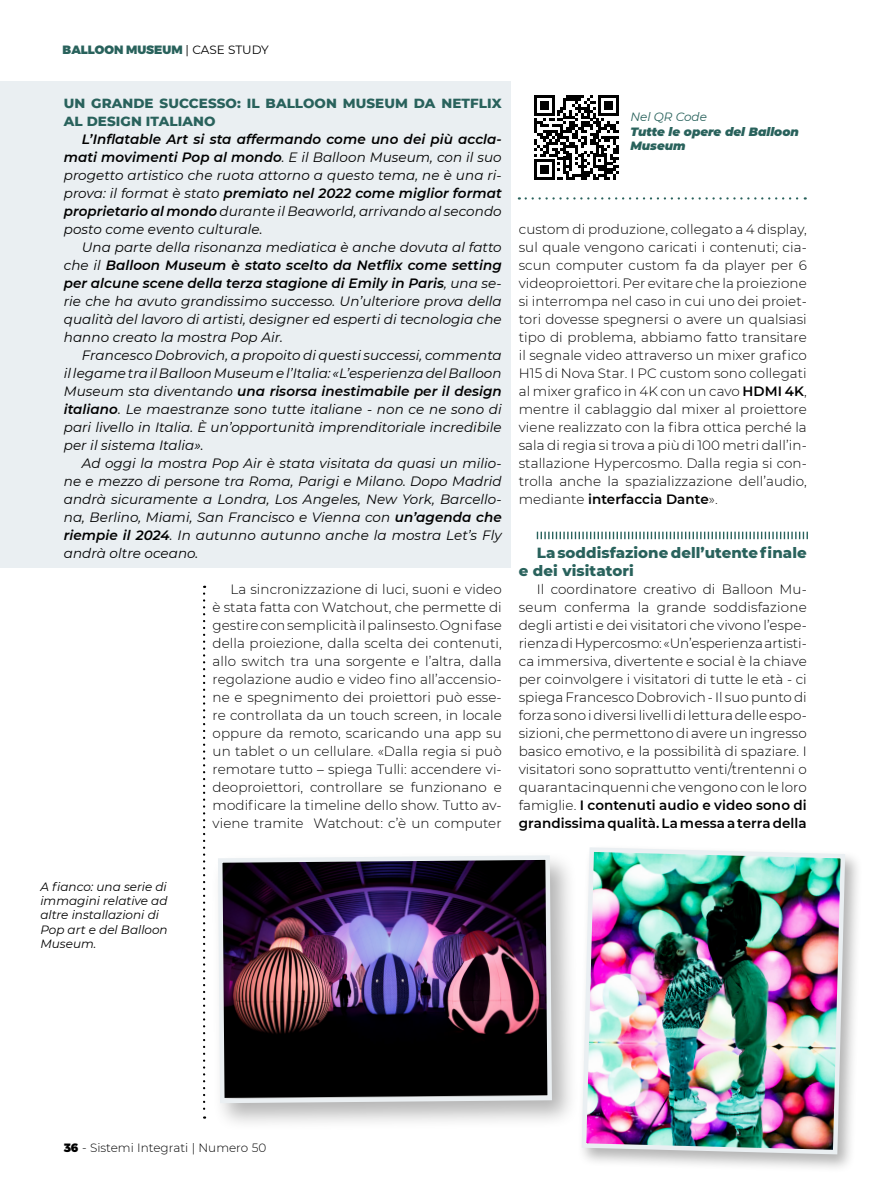
<style>
.page{position:relative;width:893px;height:1191px;background:#fff}
.page>*{position:absolute;margin:0;border:0;box-sizing:border-box;transform-origin:0 0}
.Testo{font:800 15px/18px "Montserrat";letter-spacing:.005em;color:#29625c}
.Testo-2{font:300 13.5px/18px "Montserrat";letter-spacing:.005em;color:#000;text-align:justify}
.Box_Testo{font:italic 13.5px/18px "Montserrat";letter-spacing:.005em;color:#000;text-align:justify}
.Box_Capitoletto{font:800 13.5px/18px "Montserrat";letter-spacing:.005em;color:#29625c}
.Caption_Testo_NERO{font:italic 12px/14.4px "Montserrat";color:#000}
.t1{font:300 12px "Montserrat";color:#000}
.Caption_Testo_NERO-2{font:italic 900 12px/14.4px "Montserrat";color:#29625c}
.Layout_Titolo_SX{font:900 12px "Montserrat";color:#29625c}
.Caption_Testo_NERO-3{font:italic 12px "Montserrat";color:#29625c}
.s1{font-weight:400;color:#000}
.s2{font-weight:600}
.s3{font-weight:900}
</style>
<div class="page">
<svg style="left:203px;top:585px;width:2px;height:533px"></svg>
<svg style="left:537px;top:531px;width:271px;height:8px"></svg>
<div style="left:577px;top:844px;width:286px;height:330px;background:#000;opacity:.3"></div>
<img style="left:579px;top:845px;width:268px;height:311px">
<div style="left:211px;top:850px;width:368px;height:282px;background:#000;opacity:.3"></div>
<img style="left:216px;top:853px;width:338px;height:252px">
<div style="left:0;top:81px;width:510px;height:486px;background:#eaeff2"></div>
<svg style="left:534px;top:95px;width:85px;height:85px"></svg>
<svg style="left:526px;top:197px;width:280px;height:3px"></svg>
<p class="Layout_Titolo_SX" style="left:63px;top:40px;width:208px">BALLOON MUSEUM <span class="s1">| CASE STUDY</span></p>
<p class="Box_Capitoletto" style="left:64px;top:93px;width:439px">UN GRANDE SUCCESSO: IL BALLOON MUSEUM DA NETFLIX<br>AL DESIGN ITALIANO</p>
<p class="Box_Testo" style="left:64px;top:130px;width:439px;text-indent:18px"><span class="s2">L’Inflatable Art si sta affermando come uno dei più accla&shy;mati movimenti Pop al mondo</span>. E il Balloon Museum, con il suo progetto artistico che ruota attorno a questo tema, ne è una ri&shy;prova: il format è stato <span class="s2">premiato nel 2022 come miglior format proprietario al mondo</span> durante il Beaworld, arrivando al secondo posto come evento culturale.</p>
<p class="Box_Testo" style="left:64px;top:238px;width:439px;text-indent:18px">Una parte della risonanza mediatica è anche dovuta al fatto che il <span class="s2">Balloon Museum è stato scelto da Netflix come setting per alcune scene della terza stagione di Emily in Paris</span>, una se&shy;rie che ha avuto grandissimo successo. Un’ulteriore prova della qualità del lavoro di artisti, designer ed esperti di tecnologia che hanno creato la mostra Pop Air.</p>
<p class="Box_Testo" style="left:64px;top:346px;width:439px;text-indent:18px">Francesco Dobrovich, a propoito di questi successi, commenta il legame tra il Balloon Museum e l’Italia: «L’esperienza del Balloon Museum sta diventando <span class="s2">una risorsa inestimabile per il design italiano</span>. Le maestranze sono tutte italiane - non ce ne sono di pari livello in Italia. È un’opportunità imprenditoriale incredibile per il sistema Italia».</p>
<p class="Box_Testo" style="left:64px;top:454px;width:439px;text-indent:18px">Ad oggi la mostra Pop Air è stata visitata da quasi un milio&shy;ne e mezzo di persone tra Roma, Parigi e Milano. Dopo Madrid andrà sicuramente a Londra, Los Angeles, New York, Barcello&shy;na, Berlino, Miami, San Francisco e Vienna con <span class="s2">un’agenda che riempie il 2024</span>. In autunno autunno anche la mostra Let’s Fly andrà oltre oceano.</p>
<p class="Testo-2" style="left:213px;top:580px;width:291px;text-indent:18px">La sincronizzazione di luci, suoni e video è stata fatta con Watchout, che permette di gestire con semplicità il palinsesto. Ogni fase della proiezione, dalla scelta dei contenuti, allo switch tra una sorgente e l’altra, dalla regolazione audio e video fino all’accensio&shy;ne e spegnimento dei proiettori può esse&shy;re controllata da un touch screen, in locale oppure da remoto, scaricando una app su un tablet o un cellulare. «Dalla regia si può remotare tutto – spiega Tulli: accendere vi&shy;deoproiettori, controllare se funzionano e modificare la timeline dello show. Tutto av&shy;viene tramite Watchout: c’è un computer</p>
<p class="Caption_Testo_NERO-3" style="left:630px;top:109px;width:78px">Nel QR Code</p>
<p class="Caption_Testo_NERO-2" style="left:630px;top:123px;width:170px">Tutte le opere del Balloon<br>Museum</p>
<p class="Testo-2" style="left:519px;top:220px;width:290px">custom di produzione, collegato a 4 display, sul quale vengono caricati i contenuti; cia&shy;scun computer custom fa da player per 6 videoproiettori. Per evitare che la proiezione si interrompa nel caso in cui uno dei proiet&shy;tori dovesse spegnersi o avere un qualsiasi tipo di problema, abbiamo fatto transitare il segnale video attraverso un mixer grafico H15 di Nova Star. I PC custom sono collegati al mixer grafico in 4K con un cavo <span class="s2">HDMI 4K</span>, mentre il cablaggio dal mixer al proiettore viene realizzato con la fibra ottica perché la sala di regia si trova a più di 100 metri dall’in&shy;stallazione Hypercosmo. Dalla regia si con&shy;trolla anche la spazializzazione dell’audio, mediante <span class="s2">interfaccia Dante</span>».</p>
<p class="Testo" style="left:519px;top:543px;width:289px;text-indent:18px">Lasoddisfazione dell’utente finale e dei visitatori</p>
<p class="Testo-2" style="left:519px;top:580px;width:290px;text-indent:18px">Il coordinatore creativo di Balloon Mu&shy;seum conferma la grande soddisfazione degli artisti e dei visitatori che vivono l’espe&shy;rienza di Hypercosmo: «Un’esperienza artisti&shy;ca immersiva, divertente e social è la chiave per coinvolgere i visitatori di tutte le età - ci spiega Francesco Dobrovich - Il suo punto di forza sono i diversi livelli di lettura delle espo&shy;sizioni, che permettono di avere un ingresso basico emotivo, e la possibilità di spaziare. I visitatori sono soprattutto venti/trentenni o quarantacinquenni che vengono con le loro famiglie. <span class="s2">I contenuti audio e video sono di grandissima qualità. La messa a terra della</span></p>
<p class="Caption_Testo_NERO" style="left:40px;top:878px;width:129px">A fianco: una serie di immagini relative ad altre installazioni di<br>Pop art e del Balloon<br>Museum.</p>
<p class="t1" style="left:64px;top:1140px;width:204px"><span class="s3">36</span> - Sistemi Integrati | Numero 50</p>
</div>
